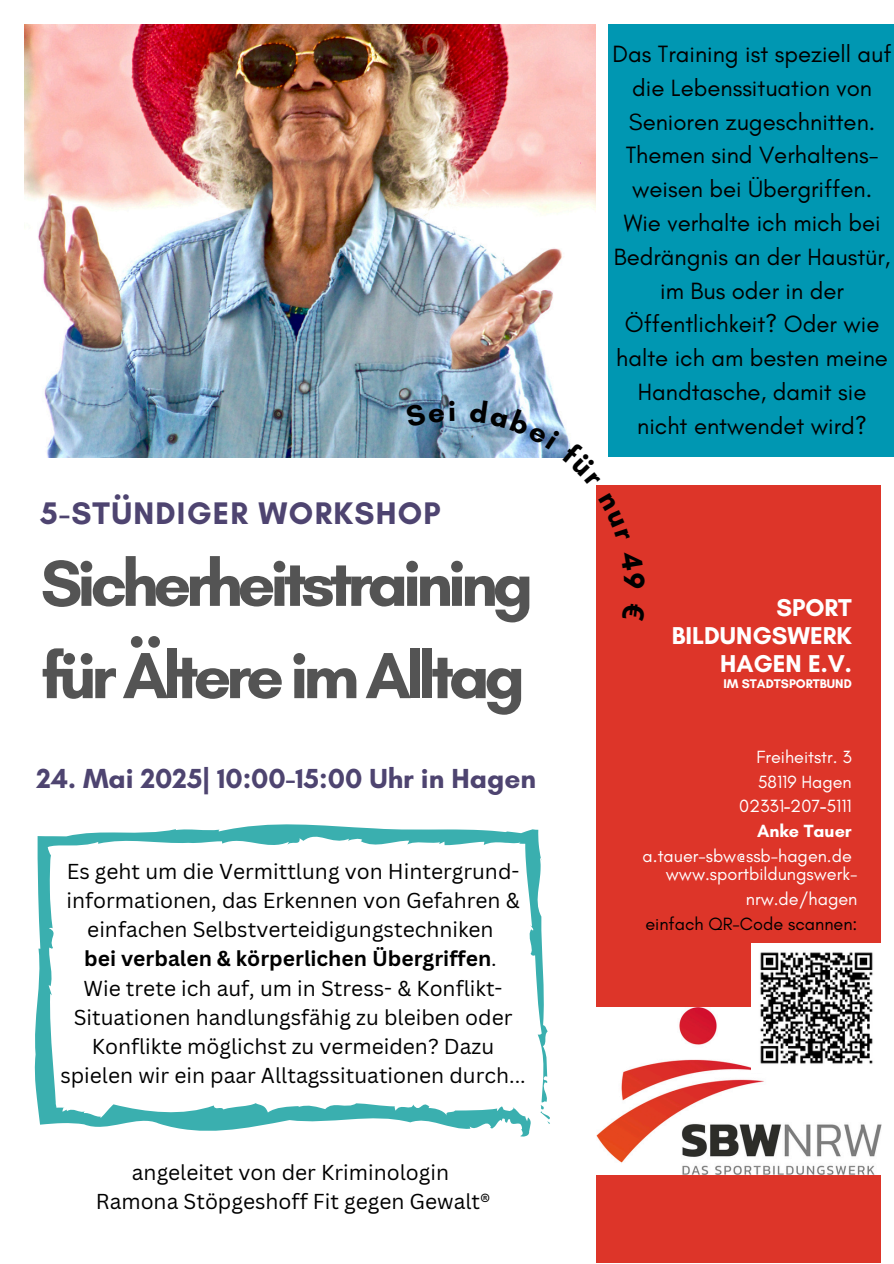
<style>
.page{position:relative;width:894px;height:1264px;background:#fff}
.page>*{position:absolute;margin:0;border:0;box-sizing:border-box;transform-origin:0 0}
.t1{font:700 66.3px/92.2px "Glacial Indifference";letter-spacing:-.08em;color:#545454}
.t2{font:700 31.8px "Glacial Indifference";letter-spacing:.04em;color:#4e4470}
.t3{font:700 28.05px "Glacial Indifference";color:#4e4470}
.t4{font:700 24.75px/27.8px "Glacial Indifference";color:#fff;text-align:right}
.t5{font:24px/33.8px "Glacial Indifference";color:#000;text-align:center}
.t6{font:21px/29.2px "Canva Sans";color:#000;text-align:center}
.t7{font:18.15px/24.8px "Glacial Indifference";color:#fff;text-align:right}
.t8{font:18.15px "Glacial Indifference";color:#000}
.t9{font:18px "Glacial Indifference";color:#fff}
.t10{font:700 18px "Glacial Indifference";color:#fff}
.t11{font:700 12.75px "Glacial Indifference";color:#fff}
.s1{font-weight:700}
</style>
<div class="page">
<div style="left:596px;top:485px;width:285px;height:778px;background:#dd3529"></div>
<div style="left:608px;top:25px;width:285px;height:432px;background:#0097b2"></div>
<img style="left:25px;top:25px;width:570px;height:432px">
<img style="left:596px;top:1007px;width:285px;height:167px">
<svg style="left:34px;top:824px;width:515px;height:313px"></svg>
<img style="left:751px;top:943px;width:129px;height:129px">
<svg style="left:405px;top:400px;width:49px;height:28px"></svg>
<svg style="left:469px;top:399px;width:126px;height:59px"></svg>
<p class="t2" style="left:41px;top:494px;width:401px">5-STÜNDIGER WORKSHOP</p>
<h6 class="t1" style="left:41px;top:536px;width:494px">Sicherheitstraining für Ältere im Alltag</h6>
<h3 class="t3" style="left:37px;top:761px;width:500px">24. Mai 2025| 10:00-15:00 Uhr in Hagen</h3>
<p class="t6" style="left:60px;top:855px;width:467px">Es geht um die Vermittlung von Hintergrund&shy;informationen, das Erkennen von Gefahren &amp; einfachen Selbstverteidigungstechniken<br><span class="s1">bei verbalen &amp; körperlichen Übergriffen</span>.<br>Wie trete ich auf, um in Stress- &amp; Konflikt-Situationen handlungsfähig zu bleiben oder Konflikte möglichst zu vermeiden? Dazu spielen wir ein paar Alltagssituationen durch...</p>
<p class="t6" style="left:96px;top:1156px;width:396px">angeleitet von der Kriminologin<br>Ramona Stöpgeshoff Fit gegen Gewalt®</p>
<p class="t5" style="left:612px;top:37px;width:280px">Das Training ist speziell auf die Lebenssituation von<br>Senioren zugeschnitten.<br>Themen sind Verhaltens&shy;weisen bei Übergriffen.<br>Wie verhalte ich mich bei<br>Bedrängnis an der Haustür, im Bus oder in der<br>Öffentlichkeit? Oder wie halte ich am besten meine<br>Handtasche, damit sie nicht entwendet wird?</p>
<p class="t4" style="left:671px;top:594px;width:181px">SPORT<br>BILDUNGSWERK<br>HAGEN E.V.</p>
<p class="t11" style="left:723px;top:675px;width:130px">IM STADTSPORTBUND</p>
<h5 class="t9" style="left:756px;top:745px;width:97px">Freiheitstr. 3</h5>
<p class="t9" style="left:757px;top:770px;width:95px">58119 Hagen</p>
<p class="t9" style="left:739px;top:795px;width:114px">02331<span class="s1">-</span>207<span class="s1">-</span>5111</p>
<p class="t10" style="left:756px;top:820px;width:96px">Anke Tauer</p>
<p class="t9" style="left:642px;top:844px;width:210px">a.tauer-sbw@ssb-hagen.de</p>
<p class="t7" style="left:665px;top:861px;width:193px">www.sportbildungswerk&shy;nrw.de/hagen</p>
<p class="t8" style="left:645px;top:912px;width:213px">einfach QR-Code scannen:</p>
</div>
